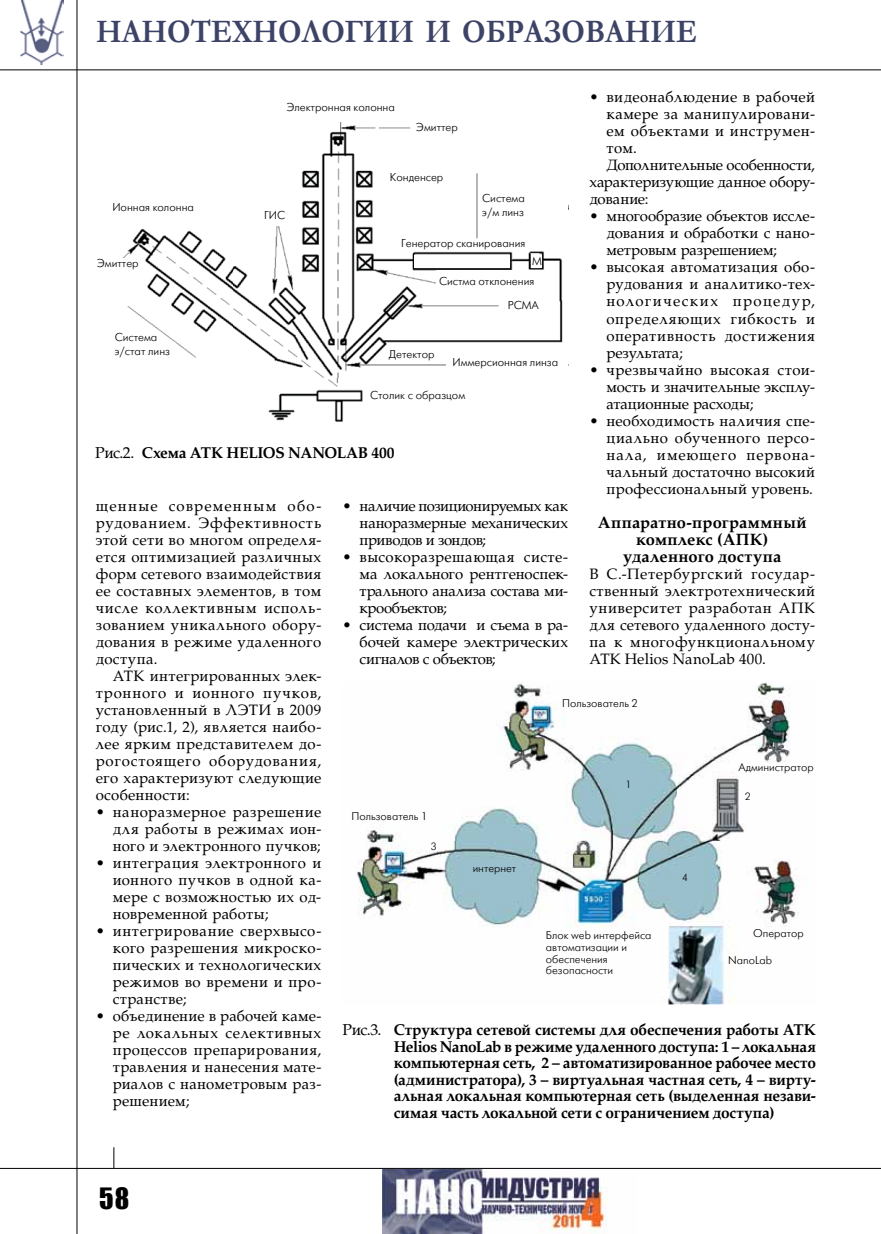
<style>
.page{position:relative;width:881px;height:1234px;background:#fff}
.page>*{position:absolute;margin:0;border:0;box-sizing:border-box;transform-origin:0 0}
.t1{font:700 33px "Garamond";color:#3d4367;scale:.9 1}
.t2{font:27px "Impact";color:#000}
.t3{font:700 16.5px/17px "AG Palatial C";letter-spacing:.01em;color:#000;text-align:center}
.t4{font:700 15.75px/16.5px "AG Palatial C";letter-spacing:-.01em;color:#000;text-align:justify}
.t5{font:15px/17px "AG Palatial C";letter-spacing:.015em;color:#000;text-align:justify}
.t6{font:15px "AG Palatial C";letter-spacing:-.01em;color:#000}
.t7{font:15px "AG Palatial C";letter-spacing:.035em;color:#000}
.t8{font:11.4px/13.6px "Futuris Light C";color:#000}
.t9{font:11.1px/11.9px "Futuris Light C";color:#000}
.t10{font:10.5px "Futuris Light C";color:#000}
.s1{font-weight:400}
</style>
<div class="page">
<hr style="left:0;top:69px;width:880px;height:1px;background:#000">
<hr style="left:0;top:1167px;width:880px;height:1px;background:#000">
<hr style="left:77px;top:0;width:1px;height:1233px;background:#000">
<svg style="left:113px;top:1147px;width:1px;height:20px"></svg>
<img style="left:20px;top:0;width:44px;height:65px">
<img style="left:382px;top:1168px;width:255px;height:65px">
<img style="left:122px;top:122px;width:441px;height:300px">
<div style="left:386px;top:165px;width:69px;height:28px;background:#fff"></div>
<div style="left:413px;top:114px;width:69px;height:28px;background:#fff"></div>
<div style="left:482px;top:193px;width:86px;height:28px;background:#fff"></div>
<div style="left:254px;top:193px;width:42px;height:32px;background:#fff"></div>
<div style="left:111px;top:179px;width:86px;height:46px;background:#fff"></div>
<div style="left:95px;top:258px;width:35px;height:46px;background:#fff"></div>
<div style="left:95px;top:326px;width:58px;height:46px;background:#fff"></div>
<div style="left:366px;top:380px;width:125px;height:37px;background:#fff"></div>
<div style="left:446px;top:348px;width:122px;height:37px;background:#fff"></div>
<div style="left:498px;top:289px;width:56px;height:36px;background:#fff"></div>
<div style="left:436px;top:271px;width:112px;height:20px;background:#fff"></div>
<div style="left:414px;top:255px;width:95px;height:12px;background:#fff"></div>
<div style="left:531px;top:255px;width:10px;height:12px;background:#fff"></div>
<svg style="left:379px;top:345px;width:66px;height:17px"></svg>
<img style="left:357px;top:681px;width:442px;height:323px">
<h1 class="t1" style="left:96px;top:9px;width:669px">нанотехнологии и образование</h1>
<p class="t5" style="left:589px;top:89px;width:227px">• видеонаблюдение в рабочей</p>
<p class="t7" style="left:606px;top:105px;width:210px">камере за манипулировани-</p>
<p class="t7" style="left:606px;top:122px;width:210px">ем объектами и инструмен-</p>
<p class="t5" style="left:606px;top:140px;width:32px">том.</p>
<p class="t6" style="left:606px;top:156px;width:210px">Дополнительные особенности,</p>
<p class="t6" style="left:589px;top:173px;width:227px">характеризующие данное обору-</p>
<p class="t6" style="left:589px;top:190px;width:61px">дование:</p>
<p class="t5" style="left:606px;top:208px;width:210px;text-indent:-17px">• многообразие объектов иссле&shy;дования и обработки с нано&shy;метровым разрешением;</p>
<p class="t5" style="left:606px;top:259px;width:210px;text-indent:-17px">• высокая автоматизация обо&shy;рудования и аналитико-тех&shy;нологических процедур, определяющих гибкость и оперативность достижения результата;</p>
<p class="t5" style="left:606px;top:361px;width:210px;text-indent:-17px">• чрезвычайно высокая стои&shy;мость и значительные эксплу&shy;атационные расходы;</p>
<p class="t5" style="left:606px;top:412px;width:210px;text-indent:-17px">• необходимость наличия спе&shy;циально обученного персо&shy;нала, имеющего первона&shy;чальный достаточно высокий профессиональный уровень.</p>
<p class="t3" style="left:597px;top:513px;width:210px">Аппаратно-программный комплекс (АПК) удаленного доступа</p>
<p class="t5" style="left:589px;top:565px;width:227px">В С.-Петербургский государ&shy;ственный электротехнический университет разработан АПК для сетевого удаленного досту&shy;па к многофункциональному АТК Helios NanoLab 400.</p>
<p class="t8" style="left:286px;top:101px;width:110px">Электронная колонна</p>
<p class="t8" style="left:416px;top:120px;width:43px">Эмиттер</p>
<p class="t8" style="left:390px;top:171px;width:55px">Конденсер</p>
<p class="t8" style="left:482px;top:192px;width:44px">Система э/м линз</p>
<p class="t8" style="left:401px;top:237px;width:126px">Генератор сканирования</p>
<p class="t8" style="left:439px;top:274px;width:97px">Систма отклонения</p>
<p class="t8" style="left:112px;top:201px;width:83px">Ионная колонна</p>
<p class="t8" style="left:264px;top:209px;width:22px">ГИС</p>
<p class="t8" style="left:532px;top:254px;width:11px">М</p>
<p class="t8" style="left:507px;top:299px;width:33px">РСМА</p>
<p class="t8" style="left:97px;top:256px;width:43px">Эмиттер</p>
<p class="t8" style="left:115px;top:330px;width:57px">Система э/стат линз</p>
<p class="t8" style="left:389px;top:347px;width:47px">Детектор</p>
<p class="t8" style="left:452px;top:356px;width:107px">Иммерсионная линза</p>
<p class="t8" style="left:370px;top:388px;width:96px">Столик с образцом</p>
<p class="t4" style="left:95px;top:444px;width:301px"><span class="s1">Рис.2.</span> Схема АТК HELIOS NANOLAB 400</p>
<p class="t5" style="left:96px;top:497px;width:227px">щенные современным обо&shy;рудованием. Эффективность этой сети во многом определя&shy;ется оптимизацией различных форм сетевого взаимодействия ее составных элементов, в том числе коллективным исполь&shy;зованием уникального обору&shy;дования в режиме удаленного доступа.</p>
<p class="t5" style="left:96px;top:667px;width:227px;text-indent:17px">АТК интегрированных элек&shy;тронного и ионного пучков, установленный в ЛЭТИ в 2009 году (рис.1, 2), является наибо&shy;лее ярким представителем до&shy;рогостоящего оборудования, его характеризуют следующие особенности:</p>
<p class="t5" style="left:113px;top:803px;width:210px;text-indent:-17px">• наноразмерное разрешение для работы в режимах ион&shy;ного и электронного пучков;</p>
<p class="t5" style="left:113px;top:854px;width:210px;text-indent:-17px">• интеграция электронного и ионного пучков в одной ка&shy;мере с возможностью их од&shy;новременной работы;</p>
<p class="t5" style="left:113px;top:922px;width:210px;text-indent:-17px">• интегрирование сверхвысо&shy;кого разрешения микроско&shy;пических и технологических режимов во времени и про&shy;странстве;</p>
<p class="t5" style="left:113px;top:1007px;width:210px;text-indent:-17px">• объединение в рабочей каме&shy;ре локальных селективных процессов препарирования, травления и нанесения мате&shy;риалов с нанометровым раз&shy;решением;</p>
<p class="t5" style="left:359px;top:497px;width:210px;text-indent:-17px">• наличие позиционируемых как наноразмерные механических приводов и зондов;</p>
<p class="t5" style="left:359px;top:548px;width:210px;text-indent:-17px">• высокоразрешающая систе&shy;ма локального рентгеноспек&shy;трального анализа состава ми&shy;крообъектов;</p>
<p class="t5" style="left:359px;top:616px;width:210px;text-indent:-17px">• система подачи и съема в ра&shy;бочей камере электрических сигналов с объектов;</p>
<p class="t9" style="left:562px;top:697px;width:77px">Пользователь 2</p>
<p class="t9" style="left:738px;top:761px;width:77px">Администратор</p>
<p class="t10" style="left:625px;top:779px;width:7px">1</p>
<p class="t10" style="left:744px;top:791px;width:7px">2</p>
<p class="t9" style="left:351px;top:810px;width:77px">Пользователь 1</p>
<p class="t10" style="left:430px;top:840px;width:7px">3</p>
<p class="t9" style="left:472px;top:862px;width:45px">интернет</p>
<p class="t10" style="left:682px;top:872px;width:7px">4</p>
<p class="t9" style="left:545px;top:929px;width:107px">Блок web интерфейса</p>
<p class="t9" style="left:752px;top:927px;width:52px">Оператор</p>
<p class="t9" style="left:545px;top:941px;width:83px">автоматизации и обеспечения безопасности</p>
<p class="t9" style="left:728px;top:954px;width:45px">NanoLab</p>
<p class="t4" style="left:393px;top:1021px;width:424px;text-indent:-51px"><span class="s1">Рис.3.</span> Структура сетевой системы для обеспечения работы АТК Helios NanoLab в режиме удаленного доступа: 1 – локальная компьютерная сеть, 2 – автоматизированное рабочее место (администратора), 3 – виртуальная частная сеть, 4 – вирту&shy;альная локальная компьютерная сеть (выделенная незави&shy;симая часть локальной сети c ограничением доступа)</p>
<h2 class="t2" style="left:99px;top:1176px;width:32px">58</h2>
</div>
